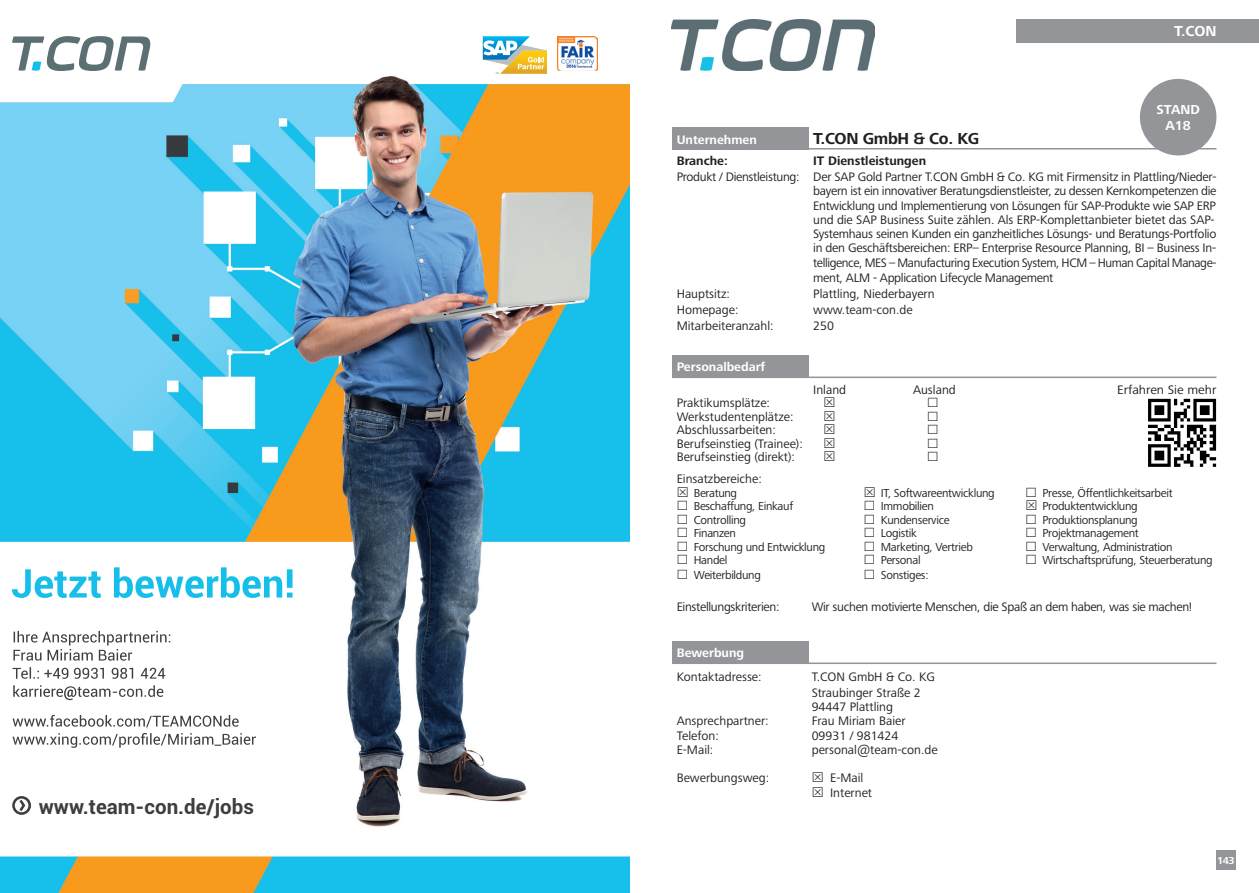
<style>
.page{position:relative;width:1259px;height:893px;background:#fff}
.page>*{position:absolute;margin:0;border:0;box-sizing:border-box;transform-origin:0 0}
.t1{font:700 20.55px "Roboto";color:#3e3e3f}
.t2{font:700 16.5px "Frutiger Next LTW1 G";letter-spacing:-.02em;color:#231f20}
.t3{font:700 15px "Frutiger Next LTW1 G";color:#fff}
.t4{font:700 13.5px "Frutiger Next LTW1 G";color:#fff}
.t5{font:12.75px "Frutiger Next LTW1 G";letter-spacing:-.02em;color:#231f20}
.t6{font:12.75px/15.8px "Frutiger Next LTW1 G";color:#231f20}
.t7{font:700 12.75px "Frutiger Next LTW1 G";color:#fff}
.t8{font:700 12.75px "Frutiger Next LTW1 G";color:#231f20}
.t9{font:12.75px "Frutiger Next LTW1 G";color:#231f20;scale:1.05 1}
.t10{font:12px "Frutiger Next LTW1 G";letter-spacing:-.025em;color:#231f20}
.t11{font:700 10.5px "Frutiger Next LTW1 G";color:#fff}
</style>
<div class="page">
<div style="left:1216px;top:850px;width:19px;height:20px;background:#939598"></div>
<div style="left:1016px;top:19px;width:243px;height:24px;background:#939598"></div>
<img style="left:0;top:48px;width:629px;height:845px">
<svg style="left:12px;top:36px;width:138px;height:35px"></svg>
<svg style="left:12px;top:567px;width:280px;height:31px"></svg>
<svg style="left:13px;top:685px;width:150px;height:15px"></svg>
<svg style="left:12px;top:667px;width:153px;height:12px"></svg>
<svg style="left:13px;top:631px;width:157px;height:30px"></svg>
<svg style="left:13px;top:733px;width:243px;height:15px"></svg>
<svg style="left:13px;top:715px;width:226px;height:12px"></svg>
<svg style="left:17px;top:800px;width:10px;height:11px"></svg>
<div style="left:12px;top:796px;width:19px;height:19px;border:3px solid #3e3e3f;border-radius:50%"></div>
<img style="left:558px;top:36px;width:39px;height:35px">
<svg style="left:483px;top:36px;width:64px;height:38px"></svg>
<div style="left:1140px;top:79px;width:76px;height:76px;background:#939598;border-radius:50%"></div>
<div style="left:672px;top:642px;width:136px;height:22px;background:#939598"></div>
<hr style="left:672px;top:662px;width:544px;height:2px;background:#939598">
<div style="left:672px;top:356px;width:136px;height:22px;background:#939598"></div>
<hr style="left:672px;top:377px;width:544px;height:1px;background:#939598">
<div style="left:672px;top:127px;width:136px;height:22px;background:#939598"></div>
<hr style="left:672px;top:148px;width:544px;height:1px;background:#939598">
<img style="left:671px;top:19px;width:203px;height:52px">
<img style="left:1148px;top:398px;width:68px;height:69px">
<p class="t1" style="left:39px;top:792px;width:217px">www.team-con.de/jobs</p>
<p class="t3" style="left:1174px;top:23px;width:44px">T.CON</p>
<p class="t4" style="left:1156px;top:102px;width:45px">STAND</p>
<p class="t4" style="left:1165px;top:118px;width:27px">A18</p>
<p class="t7" style="left:676px;top:133px;width:82px">Unternehmen</p>
<p class="t2" style="left:813px;top:129px;width:168px">T.CON GmbH &amp; Co. KG</p>
<p class="t8" style="left:676px;top:154px;width:53px">Branche:</p>
<p class="t8" style="left:813px;top:154px;width:114px">IT Dienstleistungen</p>
<p class="t5" style="left:676px;top:170px;width:541px">Produkt / Dienstleistung: Der SAP Gold Partner T.CON GmbH &amp; Co. KG mit Firmensitz in Plattling/Nieder-</p>
<p class="t5" style="left:813px;top:184px;width:405px">bayern ist ein innovativer Beratungsdienstleister, zu dessen Kernkompetenzen die</p>
<p class="t5" style="left:813px;top:198px;width:404px">Entwicklung und Implementierung von Lösungen für SAP-Produkte wie SAP ERP</p>
<p class="t5" style="left:813px;top:212px;width:403px">und die SAP Business Suite zählen. Als ERP-Komplettanbieter bietet das SAP-</p>
<p class="t5" style="left:813px;top:227px;width:405px">Systemhaus seinen Kunden ein ganzheitliches Lösungs- und Beratungs-Portfolio</p>
<p class="t5" style="left:813px;top:241px;width:404px">in den Geschäftsbereichen: ERP– Enterprise Resource Planning, BI – Business In-</p>
<p class="t5" style="left:813px;top:255px;width:405px">telligence, MES – Manufacturing Execution System, HCM – Human Capital Manage-</p>
<p class="t5" style="left:813px;top:271px;width:242px">ment, ALM - Application Lifecycle Management</p>
<p class="t6" style="left:676px;top:286px;width:55px">Hauptsitz:</p>
<p class="t6" style="left:813px;top:286px;width:123px">Plattling, Niederbayern</p>
<p class="t6" style="left:676px;top:302px;width:63px">Homepage:</p>
<p class="t6" style="left:813px;top:302px;width:101px">www.team-con.de</p>
<p class="t6" style="left:676px;top:318px;width:98px">Mitarbeiteranzahl:</p>
<p class="t5" style="left:813px;top:318px;width:22px">250</p>
<p class="t7" style="left:676px;top:359px;width:90px">Personalbedarf</p>
<p class="t5" style="left:813px;top:382px;width:34px">Inland</p>
<p class="t6" style="left:913px;top:382px;width:44px">Ausland</p>
<p class="t6" style="left:676px;top:395px;width:95px">Praktikumsplätze:</p>
<p class="t6" style="left:676px;top:409px;width:118px">Werkstudentenplätze:</p>
<p class="t6" style="left:676px;top:422px;width:101px">Abschlussarbeiten:</p>
<p class="t6" style="left:676px;top:436px;width:128px">Berufseinstieg (Trainee):</p>
<p class="t6" style="left:676px;top:449px;width:120px">Berufseinstieg (direkt):</p>
<p class="t6" style="left:676px;top:471px;width:87px">Einsatzbereiche:</p>
<p class="t10" style="left:693px;top:486px;width:45px">Beratung</p>
<p class="t10" style="left:881px;top:486px;width:115px">IT, Softwareentwicklung</p>
<p class="t10" style="left:1042px;top:486px;width:132px">Presse, Öffentlichkeitsarbeit</p>
<p class="t10" style="left:693px;top:499px;width:101px">Beschaffung, Einkauf</p>
<p class="t10" style="left:881px;top:499px;width:55px">Immobilien</p>
<p class="t10" style="left:1042px;top:499px;width:97px">Produktentwicklung</p>
<p class="t10" style="left:693px;top:513px;width:54px">Controlling</p>
<p class="t10" style="left:881px;top:513px;width:70px">Kundenservice</p>
<p class="t10" style="left:1042px;top:513px;width:97px">Produktionsplanung</p>
<p class="t10" style="left:693px;top:526px;width:44px">Finanzen</p>
<p class="t10" style="left:881px;top:526px;width:37px">Logistik</p>
<p class="t10" style="left:1042px;top:526px;width:98px">Projektmanagement</p>
<p class="t10" style="left:693px;top:540px;width:133px">Forschung und Entwicklung</p>
<p class="t10" style="left:881px;top:540px;width:94px">Marketing, Vertrieb</p>
<p class="t10" style="left:1042px;top:540px;width:132px">Verwaltung, Administration</p>
<p class="t10" style="left:693px;top:553px;width:35px">Handel</p>
<p class="t10" style="left:881px;top:553px;width:41px">Personal</p>
<p class="t10" style="left:1042px;top:553px;width:172px">Wirtschaftsprüfung, Steuerberatung</p>
<p class="t10" style="left:693px;top:568px;width:69px">Weiterbildung</p>
<p class="t10" style="left:881px;top:568px;width:49px">Sonstiges:</p>
<p class="t5" style="left:676px;top:600px;width:104px">Einstellungskriterien:</p>
<p class="t5" style="left:811px;top:600px;width:382px">Wir suchen motivierte Menschen, die Spaß an dem haben, was sie machen!</p>
<p class="t7" style="left:676px;top:645px;width:69px">Bewerbung</p>
<p class="t6" style="left:676px;top:669px;width:86px">Kontaktadresse:</p>
<p class="t6" style="left:811px;top:669px;width:125px">T.CON GmbH &amp; Co. KG<br>Straubinger Straße 2</p>
<p class="t6" style="left:811px;top:699px;width:83px">94447 Plattling</p>
<p class="t6" style="left:676px;top:713px;width:93px">Ansprechpartner:</p>
<p class="t6" style="left:811px;top:713px;width:95px">Frau Miriam Baier</p>
<p class="t6" style="left:676px;top:728px;width:44px">Telefon:</p>
<p class="t6" style="left:811px;top:728px;width:88px">09931 / 981424</p>
<p class="t5" style="left:676px;top:742px;width:38px">E-Mail:</p>
<p class="t6" style="left:811px;top:742px;width:127px">personal@team-con.de</p>
<p class="t6" style="left:676px;top:770px;width:94px">Bewerbungsweg:</p>
<p class="t6" style="left:830px;top:771px;width:43px;line-height:14.2px">E-Mail<br>Internet</p>
<p class="t9" style="left:1117px;top:382px;width:96px">Erfahren Sie mehr</p>
<p class="t11" style="left:1217px;top:854px;width:19px">143</p>
</div>
